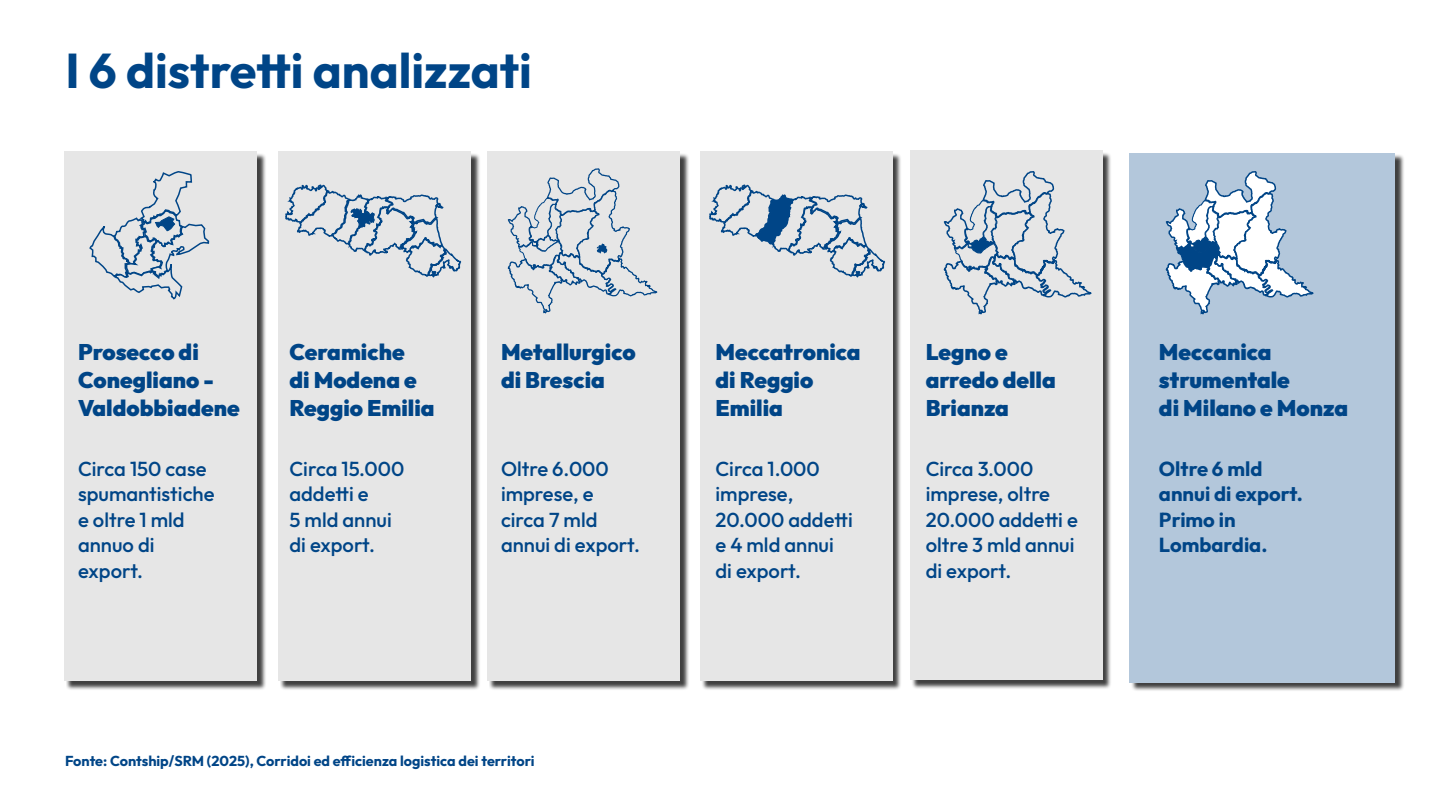
<style>
.page{position:relative;width:1440px;height:810px;background:#fff}
.page>*{position:absolute;margin:0;border:0;box-sizing:border-box;transform-origin:0 0}
.t1{font:700 48.75px "Outfit";color:#004587}
.t2{font:900 22.5px/27.8px "Outfit";color:#004587}
.t3{font:500 20.25px/25.5px "Outfit";color:#004587}
.t4{font:700 20.25px/25.5px "Outfit";color:#004587}
.t5{font:700 14.4px "Outfit";color:#004587}
</style>
<div class="page">
<div style="left:66px;top:153px;width:200px;height:538px;background:#000;opacity:.75"></div>
<div style="left:64px;top:152px;width:193px;height:529px;background:#e6e6e6"></div>
<div style="left:280px;top:153px;width:200px;height:538px;background:#000;opacity:.75"></div>
<div style="left:279px;top:152px;width:192px;height:529px;background:#e6e6e6"></div>
<div style="left:489px;top:153px;width:200px;height:538px;background:#000;opacity:.75"></div>
<div style="left:488px;top:152px;width:192px;height:529px;background:#e6e6e6"></div>
<div style="left:701px;top:153px;width:201px;height:538px;background:#000;opacity:.75"></div>
<div style="left:700px;top:152px;width:192px;height:529px;background:#e6e6e6"></div>
<div style="left:911px;top:152px;width:201px;height:538px;background:#000;opacity:.75"></div>
<div style="left:910px;top:151px;width:192px;height:529px;background:#e6e6e6"></div>
<div style="left:1131px;top:154px;width:274px;height:538px;background:#000;opacity:.75"></div>
<div style="left:1130px;top:153px;width:265px;height:529px;background:#b3c7db"></div>
<svg style="left:88px;top:151px;width:122px;height:149px"></svg>
<svg style="left:284px;top:151px;width:178px;height:127px"></svg>
<svg style="left:708px;top:151px;width:178px;height:127px"></svg>
<svg style="left:943px;top:171px;width:149px;height:144px"></svg>
<svg style="left:1165px;top:171px;width:149px;height:144px"></svg>
<svg style="left:507px;top:168px;width:151px;height:146px"></svg>
<h1 class="t1" style="left:65px;top:38px;width:468px">I 6 distretti analizzati</h1>
<p class="t2" style="left:78px;top:339px;width:163px">Prosecco di<br>Conegliano -<br>Valdobbiadene</p>
<p class="t2" style="left:501px;top:339px;width:136px">Metallurgico di Brescia</p>
<p class="t2" style="left:926px;top:339px;width:132px">Legno e arredo della<br>Brianza</p>
<p class="t2" style="left:290px;top:339px;width:147px">Ceramiche<br>di Modena e<br>Reggio Emilia</p>
<p class="t2" style="left:716px;top:339px;width:147px">Meccatronica di Reggio<br>Emilia</p>
<p class="t2" style="left:1159px;top:339px;width:191px">Meccanica strumentale<br>di Milano e Monza</p>
<p class="t3" style="left:78px;top:456px;width:138px">Circa 150 case spumantistiche e oltre 1 mld annuo di export.</p>
<p class="t3" style="left:501px;top:456px;width:140px">Oltre 6.000 imprese, e circa 7 mld annui di export.</p>
<p class="t3" style="left:926px;top:456px;width:154px">Circa 3.000 imprese, oltre<br>20.000 addetti e oltre 3 mld annui di export.</p>
<p class="t3" style="left:290px;top:456px;width:116px">Circa 15.000 addetti e<br>5 mld annui di export.</p>
<p class="t3" style="left:716px;top:456px;width:139px">Circa 1.000 imprese,<br>20.000 addetti e 4 mld annui di export.</p>
<p class="t4" style="left:1159px;top:456px;width:146px">Oltre 6 mld annui di export.<br>Primo in<br>Lombardia.</p>
<p class="t5" style="left:65px;top:752px;width:471px">Fonte: Contship/SRM (2025), Corridoi ed efficienza logistica dei territori</p>
</div>
